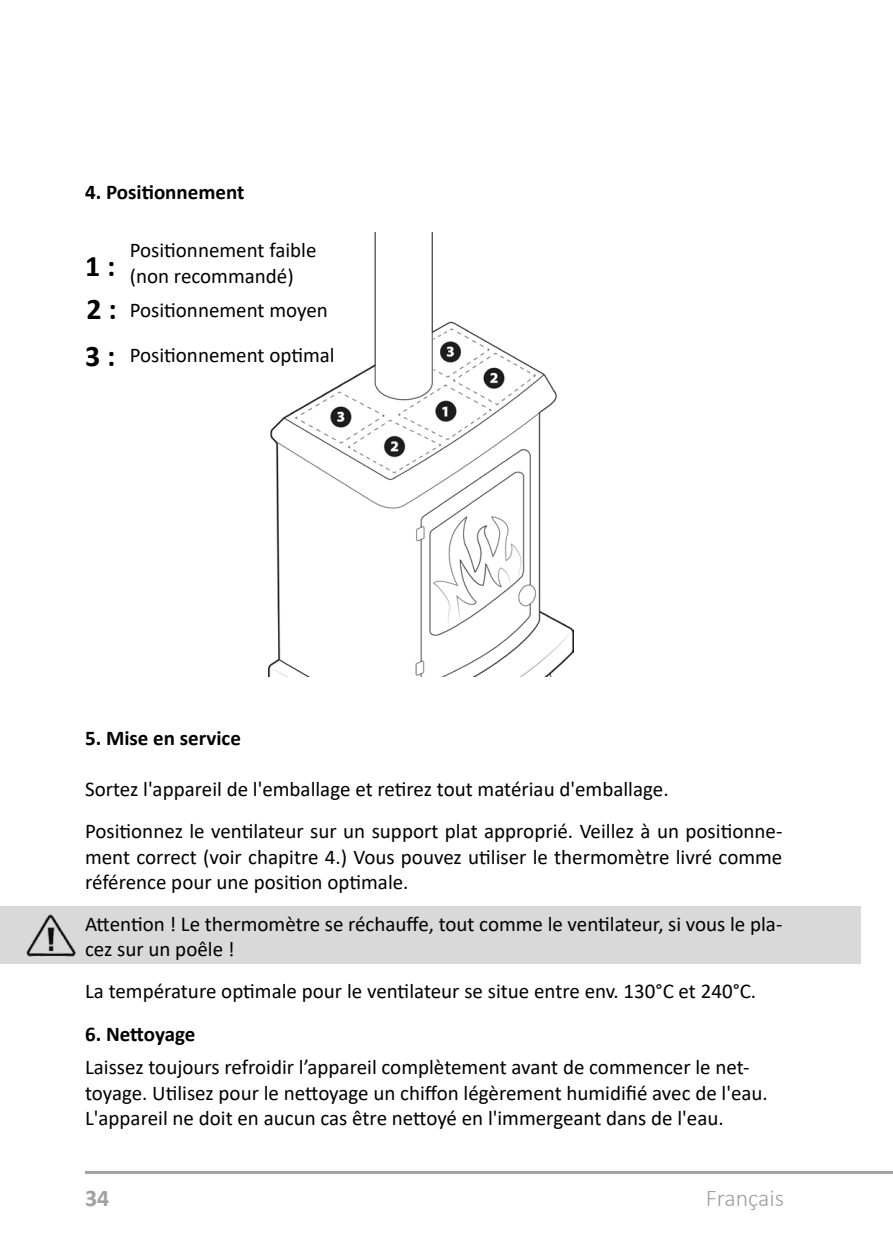
<style>
.page{position:relative;width:893px;height:1259px;background:#fff}
.page>*{position:absolute;margin:0;border:0;box-sizing:border-box;transform-origin:0 0}
.Fließtext{font:700 30px "Calibri";color:#000}
.t1{font:300 24px "Calibri";color:#a1a1a1}
.t2{font:700 24px "Calibri";color:#a1a1a1}
.Fließtext-2{font:21px/25.2px "Calibri";color:#000}
.Überschrift{font:700 21px "Calibri";color:#000}
</style>
<div class="page">
<hr style="left:85px;top:1171px;width:808px;height:3px;background:#a1a1a1">
<img style="left:268px;top:232px;width:306px;height:444px">
<div style="left:0;top:906px;width:861px;height:57px;background:#d9d9d9"></div>
<img style="left:27px;top:914px;width:49px;height:42px">
<p class="Überschrift" style="left:85px;top:177px;width:161px">4. Positionnement</p>
<p class="Fließtext" style="left:85px;top:245px;width:32px">1:</p>
<p class="Fließtext" style="left:87px;top:287px;width:32px">2 :</p>
<p class="Fließtext" style="left:85px;top:334px;width:32px">3:</p>
<p class="Fließtext-2" style="left:130px;top:237px;width:188px">Positionnement faible</p>
<p class="Fließtext-2" style="left:130px;top:262px;width:166px">(non recommandé)</p>
<p class="Fließtext-2" style="left:130px;top:297px;width:200px">Positionnement moyen</p>
<p class="Fließtext-2" style="left:130px;top:342px;width:207px">Positionnement optimal</p>
<p class="Überschrift" style="left:85px;top:723px;width:157px">5. Mise en service</p>
<p class="Fließtext-2" style="left:85px;top:776px;width:585px">Sortez l'appareil de l'emballage et retirez tout matériau d'emballage.</p>
<p class="Fließtext-2" style="left:85px;top:818px;width:699px;text-align:justify">Positionnez le ventilateur sur un support plat approprié. Veillez à un positionne&shy;ment correct (voir chapitre 4.) Vous pouvez utiliser le thermomètre livré comme référence pour une position optimale.</p>
<p class="Fließtext-2" style="left:85px;top:911px;width:699px">Attention ! Le thermomètre se réchauffe, tout comme le ventilateur, si vous le pla&shy;cez sur un poêle !</p>
<p class="Fließtext-2" style="left:85px;top:978px;width:673px">La température optimale pour le ventilateur se situe entre env. 130°C et 240°C.</p>
<p class="Überschrift" style="left:85px;top:1018px;width:112px">6. Nettoyage</p>
<p class="Fließtext-2" style="left:85px;top:1054px;width:684px">Laissez toujours refroidir l’appareil complètement avant de commencer le net&shy;toyage. Utilisez pour le nettoyage un chiffon légèrement humidifié avec de l'eau.<br>L'appareil ne doit en aucun cas être nettoyé en l'immergeant dans de l'eau.</p>
<p class="t2" style="left:85px;top:1181px;width:26px">34</p>
<p class="t1" style="left:706px;top:1183px;width:80px">Français</p>
</div>
